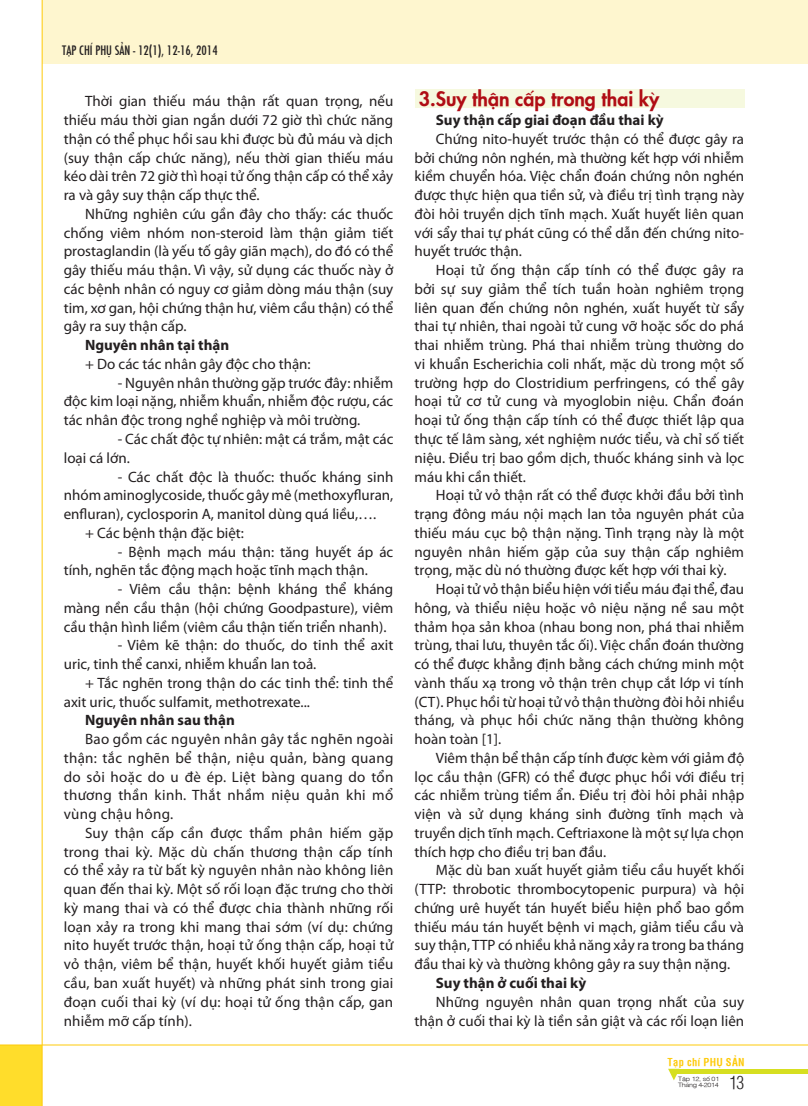
<style>
.page{position:relative;width:808px;height:1106px;background:#fff}
.page>*{position:absolute;margin:0;border:0;box-sizing:border-box;transform-origin:0 0}
.t1{font:800 19.5px "SFU Futura";color:#b00d15}
.t2{font:300 condensed 17.55px "SFU Helvetica";color:#231f20}
.t3{font:15px/18.8px "Myriad Pro";color:#231f20;text-align:justify}
.t4{font:700 15px "Myriad Pro";color:#231f20}
.t5{font:14.25px "SFU Function Condensed";color:#231f20}
.t6{font:700 condensed 10.5px "SFU Helvetica";letter-spacing:.025em;color:#feca0a}
.t7{font:300 6px/6px "SFU Helvetica";letter-spacing:-.05em;color:#231f20;scale:1.19 1}
</style>
<div class="page">
<div style="left:415px;top:89px;width:330px;height:19px;background:#f6f9df"></div>
<div style="left:43px;top:0;width:765px;height:63px;background:#fef6cf"></div>
<div style="left:0;top:1045px;width:42px;height:61px;background:#ffdd2b"></div>
<svg style="left:668px;top:1068px;width:12px;height:12px"></svg>
<div style="left:674px;top:1068px;width:134px;height:5px;background:#d6df21"></div>
<hr style="left:42px;top:0;width:1px;height:1106px;background:#feca0a">
<hr style="left:0;top:1044px;width:808px;height:1px;background:#feca0a">
<p class="t5" style="left:62px;top:39px;width:157px">TẠP CHÍ PHỤ SẢN - 12(1), 12-16, 2014</p>
<p class="t3" style="left:64px;top:92px;width:331px;text-indent:21px">Thời gian thiếu máu thận rất quan trọng, nếu thiếu máu thời gian ngắn dưới 72 giờ thì chức năng thận có thể phục hồi sau khi được bù đủ máu và dịch (suy thận cấp chức năng), nếu thời gian thiếu máu kéo dài trên 72 giờ thì hoại tử ống thận cấp có thể xảy ra và gây suy thận cấp thực thể.</p>
<p class="t3" style="left:64px;top:204px;width:331px;text-indent:21px">Những nghiên cứu gần đây cho thấy: các thuốc chống viêm nhóm non-steroid làm thận giảm tiết prostaglandin (là yếu tố gây giãn mạch), do đó có thể gây thiếu máu thận. Vì vậy, sử dụng các thuốc này ở các bệnh nhân có nguy cơ giảm dòng máu thận (suy tim, xơ gan, hội chứng thận hư, viêm cầu thận) có thể gây ra suy thận cấp.</p>
<p class="t4" style="left:85px;top:335px;width:146px">Nguyên nhân tại thận</p>
<p class="t3" style="left:85px;top:354px;width:227px">+ Do các tác nhân gây độc cho thận:</p>
<p class="t3" style="left:64px;top:373px;width:331px;text-indent:54px">- Nguyên nhân thường gặp trước đây: nhiễm độc kim loại nặng, nhiễm khuẩn, nhiễm độc rượu, các tác nhân độc trong nghề nghiệp và môi trường.</p>
<p class="t3" style="left:64px;top:429px;width:331px;text-indent:54px">- Các chất độc tự nhiên: mật cá trắm, mật các loại cá lớn.</p>
<p class="t3" style="left:118px;top:467px;width:277px">- Các chất độc là thuốc: thuốc kháng sinh</p>
<p class="t3" style="left:64px;top:485px;width:331px">nhóm aminoglycoside, thuốc gây mê (methoxyfluran,</p>
<p class="t3" style="left:64px;top:504px;width:314px">enfluran), cyclosporin A, manitol dùng quá liều,….</p>
<p class="t3" style="left:85px;top:523px;width:160px">+ Các bệnh thận đặc biệt:</p>
<p class="t3" style="left:64px;top:542px;width:331px;text-indent:54px">- Bệnh mạch máu thận: tăng huyết áp ác tính, nghẽn tắc động mạch hoặc tĩnh mạch thận.</p>
<p class="t3" style="left:64px;top:579px;width:331px;text-indent:54px">- Viêm cầu thận: bệnh kháng thể kháng màng nền cầu thận (hội chứng Goodpasture), viêm cầu thận hình liềm (viêm cầu thận tiến triển nhanh).</p>
<p class="t3" style="left:64px;top:635px;width:331px;text-indent:54px">- Viêm kẽ thận: do thuốc, do tinh thể axit uric, tinh thể canxi, nhiễm khuẩn lan toả.</p>
<p class="t3" style="left:64px;top:673px;width:331px;text-indent:21px">+ Tắc nghẽn trong thận do các tinh thể: tinh thể axit uric, thuốc sulfamit, methotrexate...</p>
<p class="t4" style="left:85px;top:710px;width:151px">Nguyên nhân sau thận</p>
<p class="t3" style="left:64px;top:729px;width:331px;text-indent:21px">Bao gồm các nguyên nhân gây tắc nghẽn ngoài thận: tắc nghẽn bể thận, niệu quản, bàng quang do sỏi hoặc do u đè ép. Liệt bàng quang do tổn thương thần kinh. Thắt nhầm niệu quản khi mổ vùng chậu hông.</p>
<p class="t3" style="left:64px;top:823px;width:331px;text-indent:21px">Suy thận cấp cần được thẩm phân hiếm gặp trong thai kỳ. Mặc dù chấn thương thận cấp tính có thể xảy ra từ bất kỳ nguyên nhân nào không liên quan đến thai kỳ. Một số rối loạn đặc trưng cho thời kỳ mang thai và có thể được chia thành những rối loạn xảy ra trong khi mang thai sớm (ví dụ: chứng nito huyết trước thận, hoại tử ống thận cấp, hoại tử vỏ thận, viêm bể thận, huyết khối huyết giảm tiểu cầu, ban xuất huyết) và những phát sinh trong giai đoạn cuối thai kỳ (ví dụ: hoại tử ống thận cấp, gan nhiễm mỡ cấp tính).</p>
<h1 class="t1" style="left:419px;top:83px;width:242px">3.Suy thận cấp trong thai kỳ</h1>
<p class="t4" style="left:436px;top:110px;width:229px">Suy thận cấp giai đoạn đầu thai kỳ</p>
<p class="t3" style="left:415px;top:129px;width:331px;text-indent:21px">Chứng nito-huyết trước thận có thể được gây ra bởi chứng nôn nghén, mà thường kết hợp với nhiễm kiềm chuyển hóa. Việc chẩn đoán chứng nôn nghén được thực hiện qua tiền sử, và điều trị tình trạng này đòi hỏi truyền dịch tĩnh mạch. Xuất huyết liên quan với sẩy thai tự phát cũng có thể dẫn đến chứng nito&shy;huyết trước thận.</p>
<p class="t3" style="left:415px;top:260px;width:331px;text-indent:21px">Hoại tử ống thận cấp tính có thể được gây ra bởi sự suy giảm thể tích tuần hoàn nghiêm trọng liên quan đến chứng nôn nghén, xuất huyết từ sẩy thai tự nhiên, thai ngoài tử cung vỡ hoặc sốc do phá thai nhiễm trùng. Phá thai nhiễm trùng thường do vi khuẩn Escherichia coli nhất, mặc dù trong một số trường hợp do Clostridium perfringens, có thể gây hoại tử cơ tử cung và myoglobin niệu. Chẩn đoán hoại tử ống thận cấp tính có thể được thiết lập qua thực tế lâm sàng, xét nghiệm nước tiểu, và chỉ số tiết niệu. Điều trị bao gồm dịch, thuốc kháng sinh và lọc máu khi cần thiết.</p>
<p class="t3" style="left:415px;top:485px;width:331px;text-indent:21px">Hoại tử vỏ thận rất có thể được khởi đầu bởi tình trạng đông máu nội mạch lan tỏa nguyên phát của thiếu máu cục bộ thận nặng. Tình trạng này là một nguyên nhân hiếm gặp của suy thận cấp nghiêm trọng, mặc dù nó thường được kết hợp với thai kỳ.</p>
<p class="t3" style="left:415px;top:579px;width:331px;text-indent:21px">Hoại tử vỏ thận biểu hiện với tiểu máu đại thể, đau hông, và thiểu niệu hoặc vô niệu nặng nề sau một thảm họa sản khoa (nhau bong non, phá thai nhiễm trùng, thai lưu, thuyên tắc ối). Việc chẩn đoán thường có thể được khẳng định bằng cách chứng minh một vành thấu xạ trong vỏ thận trên chụp cắt lớp vi tính (CT). Phục hồi từ hoại tử vỏ thận thường đòi hỏi nhiều tháng, và phục hồi chức năng thận thường không hoàn toàn [1].</p>
<p class="t3" style="left:415px;top:748px;width:331px;text-indent:21px">Viêm thận bể thận cấp tính được kèm với giảm độ lọc cầu thận (GFR) có thể được phục hồi với điều trị các nhiễm trùng tiềm ẩn. Điều trị đòi hỏi phải nhập viện và sử dụng kháng sinh đường tĩnh mạch và truyền dịch tĩnh mạch. Ceftriaxone là một sự lựa chọn thích hợp cho điều trị ban đầu.</p>
<p class="t3" style="left:415px;top:860px;width:331px;text-indent:21px">Mặc dù ban xuất huyết giảm tiểu cầu huyết khối (TTP: throbotic thrombocytopenic purpura) và hội chứng urê huyết tán huyết biểu hiện phổ bao gồm thiếu máu tán huyết bệnh vi mạch, giảm tiểu cầu và suy thận, TTP có nhiều khả năng xảy ra trong ba tháng đầu thai kỳ và thường không gây ra suy thận nặng.</p>
<p class="t4" style="left:436px;top:973px;width:152px">Suy thận ở cuối thai kỳ</p>
<p class="t3" style="left:415px;top:992px;width:331px;text-align:right">Những nguyên nhân quan trọng nhất của suy thận ở cuối thai kỳ là tiền sản giật và các rối loạn liên</p>
<p class="t6" style="left:668px;top:1054px;width:78px">Tạp chí Phụ Sản</p>
<p class="t2" style="left:729px;top:1069px;width:16px">13</p>
<p class="t7" style="left:678px;top:1075px;width:36px">Tập 12, số 01<br>Tháng 4-2014</p>
</div>
